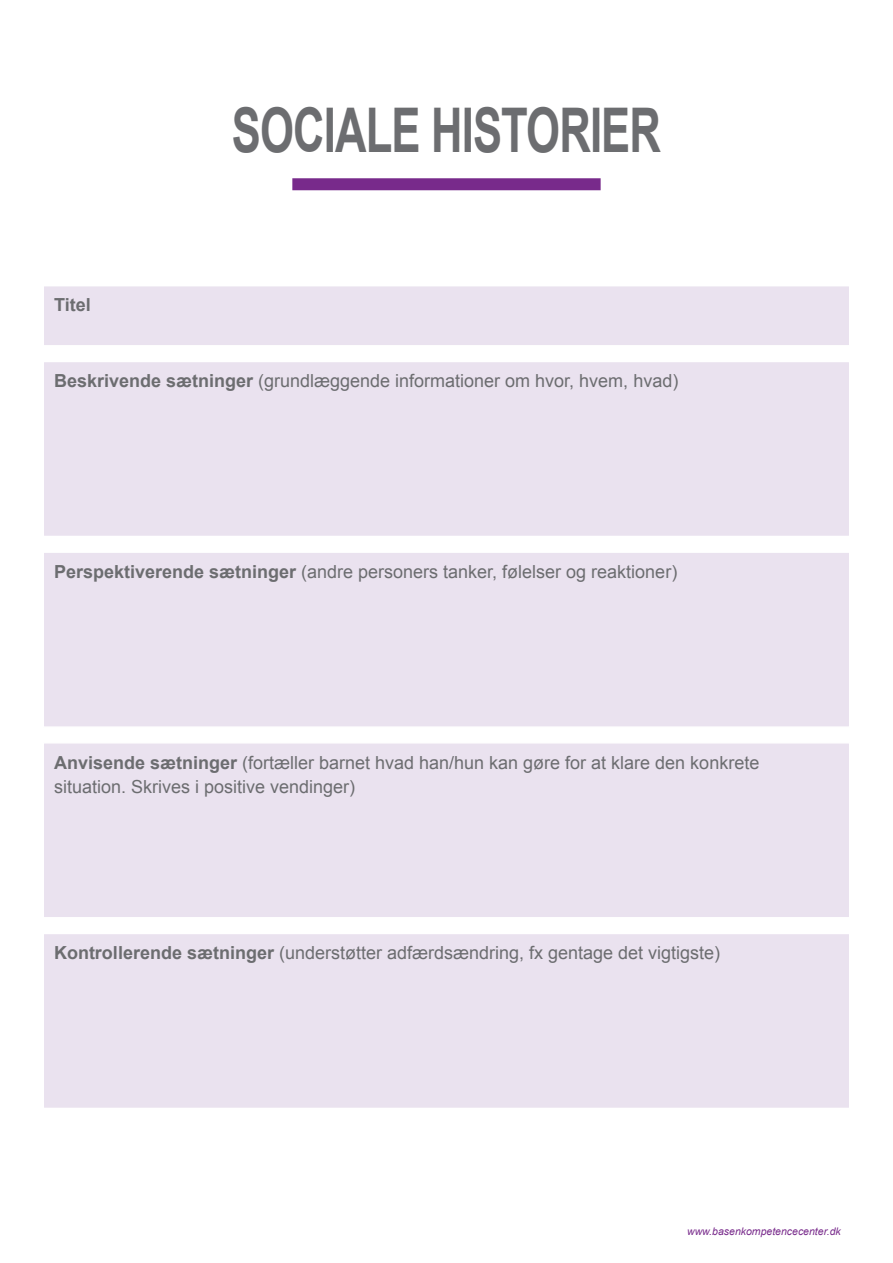
<style>
.page{position:relative;width:893px;height:1263px;background:#fff}
.page>*{position:absolute;margin:0;border:0;box-sizing:border-box;transform-origin:0 0}
.t1{font:700 61.65px "Arial";letter-spacing:-.02em;color:#6c6d70;scale:.71 1}
.t2{font:18px "Arial";color:#6c6d70}
.t3{font:700 18px "Arial";color:#6c6d70}
.t4{font:italic 10.5px "Arial";color:#782a8b}
.s1{font-weight:700}
</style>
<div class="page">
<div style="left:292px;top:178px;width:309px;height:12px;background:#782a8b"></div>
<div style="left:43px;top:285px;width:807px;height:62px;background:#eae2ef;border:2px solid #fff"></div>
<div style="left:43px;top:361px;width:807px;height:176px;background:#eae2ef;border:2px solid #fff"></div>
<div style="left:43px;top:551px;width:807px;height:177px;background:#eae2ef;border:2px solid #fff"></div>
<div style="left:43px;top:742px;width:807px;height:176px;background:#eae2ef;border:2px solid #fff"></div>
<div style="left:43px;top:933px;width:807px;height:176px;background:#eae2ef;border:2px solid #fff"></div>
<p class="t3" style="left:54px;top:293px;width:38px">Titel</p>
<p class="t1" style="left:232px;top:90px;width:606px">SOCIALE HISTORIER</p>
<p class="t2" style="left:54px;top:369px;width:626px"><span class="s1">Beskrivende sætninger</span> (grundlæggende informationer om hvor, hvem, hvad)</p>
<p class="t2" style="left:54px;top:560px;width:625px"><span class="s1">Perspektiverende sætninger</span> (andre personers tanker, følelser og reaktioner)</p>
<p class="t2" style="left:54px;top:750px;width:707px"><span class="s1">Anvisende sætninger</span> (fortæller barnet hvad han/hun kan gøre for at klare den konkrete</p>
<p class="t2" style="left:54px;top:774px;width:303px">situation. Skrives i positive vendinger)</p>
<p class="t2" style="left:54px;top:941px;width:668px"><span class="s1">Kontrollerende sætninger</span> (understøtter adfærdsændring, fx gentage det vigtigste)</p>
<p class="t4" style="left:687px;top:1225px;width:155px">www.basenkompetencecenter.dk</p>
</div>
